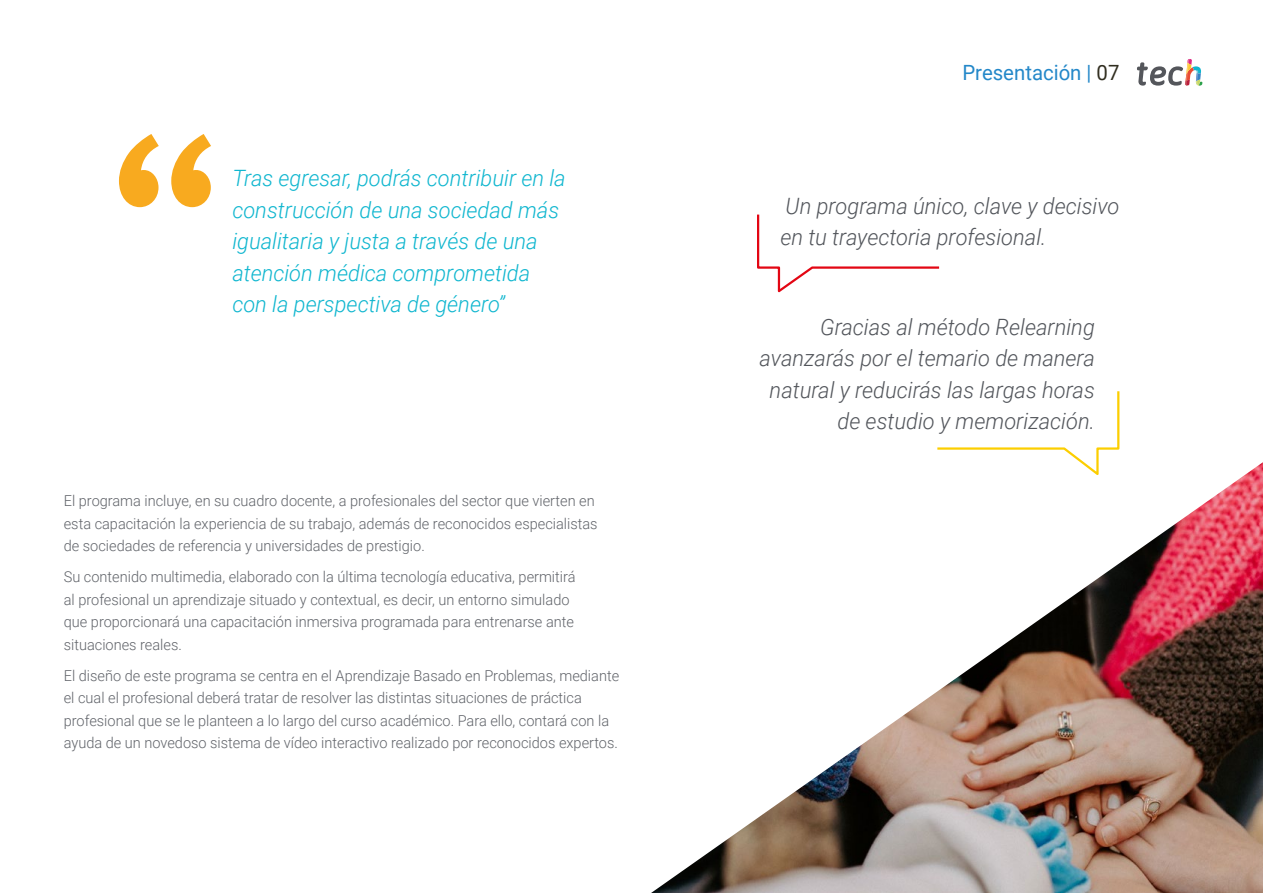
<style>
.page{position:relative;width:1263px;height:893px;background:#fff}
.page>*{position:absolute;margin:0;border:0;box-sizing:border-box;transform-origin:0 0}
.t1{font:italic 300 22.5px/31.5px "Roboto";color:#52555b;text-align:right}
.t2{font:italic 300 22.5px/31.5px "Roboto";color:#0fb6cf}
.t3{font:21px "Roboto";color:#2488c9}
.t4{font:300 15px/22.5px "Roboto";color:#61646a}
.s1{color:#312e20}
</style>
<div class="page">
<svg style="left:119px;top:134px;width:92px;height:73px"></svg>
<img style="left:651px;top:462px;width:612px;height:431px">
<svg style="left:1137px;top:59px;width:65px;height:27px"></svg>
<svg style="left:935px;top:391px;width:185px;height:88px"></svg>
<svg style="left:757px;top:214px;width:183px;height:79px"></svg>
<h1 class="t2" style="left:232px;top:162px;width:335px">Tras egresar, podrás contribuir en la construcción de una sociedad más igualitaria y justa a través de una atención médica comprometida con la perspectiva de género”</h1>
<p class="t4" style="left:64px;top:489px;width:535px">El programa incluye, en su cuadro docente, a profesionales del sector que vierten en esta capacitación la experiencia de su trabajo, además de reconocidos especialistas de sociedades de referencia y universidades de prestigio.</p>
<p class="t4" style="left:64px;top:565px;width:513px">Su contenido multimedia, elaborado con la última tecnología educativa, permitirá al profesional un aprendizaje situado y contextual, es decir, un entorno simulado que proporcionará una capacitación inmersiva programada para entrenarse ante situaciones reales.</p>
<p class="t4" style="left:64px;top:664px;width:557px">El diseño de este programa se centra en el Aprendizaje Basado en Problemas, mediante el cual el profesional deberá tratar de resolver las distintas situaciones de práctica profesional que se le planteen a lo largo del curso académico. Para ello, contará con la ayuda de un novedoso sistema de vídeo interactivo realizado por reconocidos expertos.</p>
<h2 class="t3" style="left:962px;top:57px;width:159px">Presentación | <span class="s1">07</span></h2>
<h1 class="t1" style="left:780px;top:189px;width:341px;text-align:left">Un programa único, clave y decisivo en tu trayectoria profesional.</h1>
<h1 class="t1" style="left:760px;top:310px;width:337px">Gracias al método Relearning avanzarás por el temario de manera natural y reducirás las largas horas de estudio y memorización.</h1>
</div>
